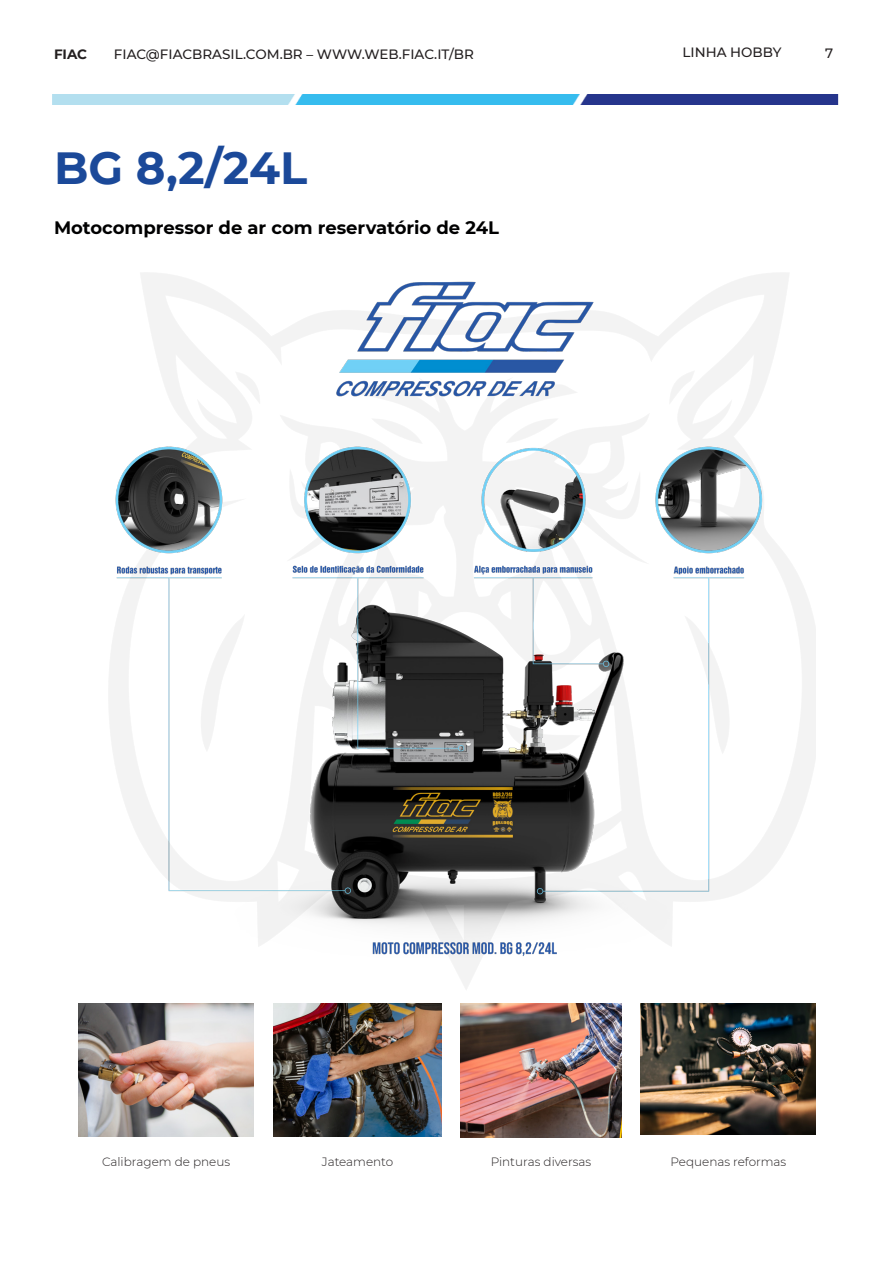
<style>
.page{position:relative;width:893px;height:1263px;background:#fff}
.page>*{position:absolute;margin:0;border:0;box-sizing:border-box;transform-origin:0 0}
.t1{font:700 45px "Montserrat";color:#1b4999}
.t2{font:700 18px "Montserrat";color:#000001}
.t3{font:500 13.5px "Montserrat";color:#231f20}
.t4{font:700 13.5px "Montserrat";color:#231f20}
.t5{font:300 12px "Montserrat";color:#231f20}
</style>
<div class="page">
<img style="left:52px;top:95px;width:787px;height:10px">
<img style="left:109px;top:273px;width:707px;height:716px">
<img style="left:79px;top:1004px;width:175px;height:132px">
<img style="left:274px;top:1004px;width:167px;height:132px">
<img style="left:460px;top:1003px;width:162px;height:134px">
<img style="left:641px;top:1003px;width:175px;height:131px">
<p class="t4" style="left:54px;top:45px;width:35px">FIAC</p>
<p class="t3" style="left:114px;top:45px;width:362px">FIAC@FIACBRASIL.COM.BR – WWW.WEB.FIAC.IT/BR</p>
<p class="t3" style="left:683px;top:43px;width:100px">LINHA HOBBY</p>
<p class="t3" style="left:825px;top:43px;width:10px">7</p>
<p class="t1" style="left:54px;top:136px;width:255px">BG 8,2/24L</p>
<p class="t2" style="left:54px;top:215px;width:447px">Motocompressor de ar com reservatório de 24L</p>
<p class="t5" style="left:102px;top:1153px;width:130px">Calibragem de pneus</p>
<p class="t5" style="left:322px;top:1153px;width:73px">Jateamento</p>
<p class="t5" style="left:491px;top:1153px;width:102px">Pinturas diversas</p>
<p class="t5" style="left:670px;top:1153px;width:117px">Pequenas reformas</p>
</div>
